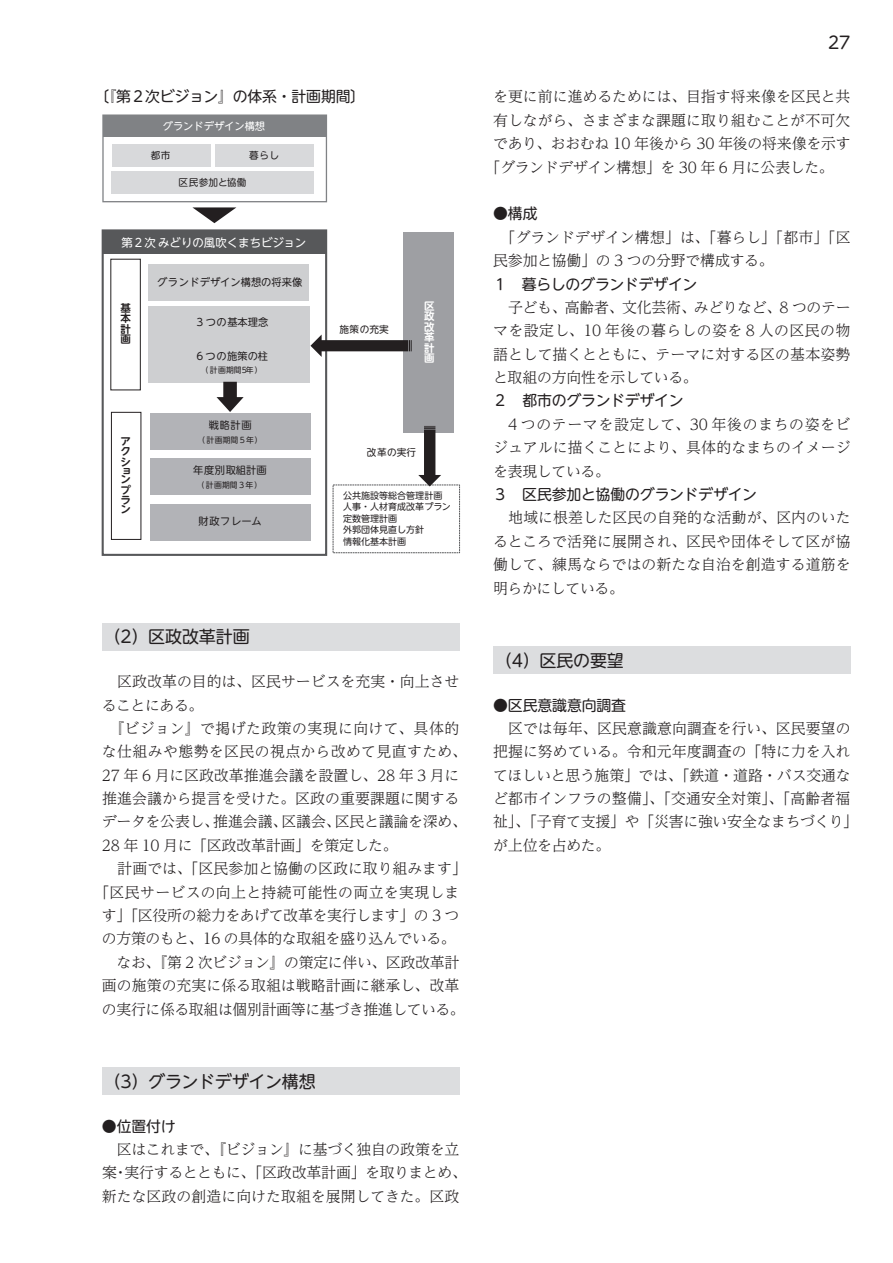
<style>
.page{position:relative;width:893px;height:1263px;background:#fff}
.page>*{position:absolute;margin:0;border:0;box-sizing:border-box;transform-origin:0 0}
.新まるM_16Q{font:16.95px "UD Shin M Go Pro";letter-spacing:-.005em;color:#231f20}
.本文{font:300 14.85px/23.4px "UD Reimin Pr 6 N";letter-spacing:-.005em;color:#231f20}
.新まるM_14Q{font:14.85px "UD Shin M Go Pro";letter-spacing:-.01em;color:#231f20}
.t1{font:11.55px "UD Shin M Go Pro";color:#fff}
.t2{font:700 10.5px/10.5px "UD Shin M Go Pro De";color:#231f20;text-align:justify}
.t3{font:700 10.5px/10.5px "UD Shin M Go Pro De";color:#fff;text-align:justify}
.t4{font:10.35px "UD Shin M Go Pro";color:#231f20}
.t5{font:10.35px "UD Shin M Go Pro";letter-spacing:.03em;color:#231f20}
.t6{font:10.35px "UD Shin M Go Pro";color:#fff}
.t7{font:9.75px "UD Shin M Go Pro";letter-spacing:.06em;color:#231f20}
.t8{font:9.75px "UD Shin M Go Pro";color:#231f20}
.t9{font:9.15px/11.6px "UD Shin M Go Pro";color:#231f20}
.t10{font:7.8px "UD Shin M Go Pro";color:#231f20}
</style>
<div class="page">
<div style="left:102px;top:623px;width:357px;height:28px;background:#dcdddf"></div>
<div style="left:102px;top:1067px;width:357px;height:28px;background:#dcdddf"></div>
<svg style="left:192px;top:207px;width:44px;height:16px"></svg>
<div style="left:102px;top:114px;width:225px;height:88px;border:1px solid #808285"></div>
<div style="left:103px;top:115px;width:224px;height:22px;background:#808285"></div>
<div style="left:215px;top:144px;width:99px;height:22px;background:#d8d9db"></div>
<div style="left:112px;top:144px;width:98px;height:22px;background:#d8d9db"></div>
<div style="left:112px;top:171px;width:202px;height:23px;background:#d8d9db"></div>
<div style="left:102px;top:229px;width:225px;height:327px;border:2px solid #57585a"></div>
<div style="left:103px;top:230px;width:223px;height:24px;background:#57585a"></div>
<div style="left:403px;top:232px;width:51px;height:201px;background:#9e9fa3"></div>
<div style="left:111px;top:412px;width:30px;height:128px;border:1px solid #231f20"></div>
<div style="left:150px;top:413px;width:160px;height:37px;background:#b2b3b7"></div>
<div style="left:150px;top:459px;width:160px;height:36px;background:#b2b3b7"></div>
<div style="left:150px;top:504px;width:160px;height:36px;background:#b2b3b7"></div>
<div style="left:111px;top:259px;width:30px;height:131px;border:1px solid #231f20"></div>
<div style="left:148px;top:264px;width:161px;height:37px;background:#cecfd1"></div>
<div style="left:148px;top:307px;width:161px;height:76px;background:#cecfd1"></div>
<svg style="left:310px;top:335px;width:102px;height:22px"></svg>
<svg style="left:418px;top:426px;width:23px;height:60px"></svg>
<svg style="left:217px;top:382px;width:27px;height:30px"></svg>
<div style="left:493px;top:646px;width:357px;height:28px;background:#dcdddf"></div>
<p class="新まるM_14Q" style="left:94px;top:85px;width:272px">〔『第２次ビジョン』の体系・計画期間〕</p>
<p class="t6" style="left:163px;top:117px;width:104px">グランドデザイン構想</p>
<p class="t7" style="left:151px;top:147px;width:21px">都市</p>
<p class="t7" style="left:249px;top:147px;width:32px">暮らし</p>
<p class="t8" style="left:178px;top:174px;width:70px">区民参加と協働</p>
<p class="t1" style="left:121px;top:233px;width:186px">第２次みどりの風吹くまちビジョン</p>
<p class="t4" style="left:157px;top:274px;width:147px">グランドデザイン構想の将来像</p>
<p class="t2" style="left:121px;top:302px;width:12px">基本計画</p>
<p class="t3" style="left:424px;top:300px;width:12px">区政改革計画</p>
<p class="t5" style="left:195px;top:314px;width:75px">３つの基本理念</p>
<p class="t7" style="left:339px;top:322px;width:51px">施策の充実</p>
<p class="t5" style="left:195px;top:347px;width:75px">６つの施策の柱</p>
<p class="t10" style="left:201px;top:363px;width:63px">（計画期間5年）</p>
<p class="t2" style="left:121px;top:436px;width:11px">アクシ</p>
<p class="t2" style="left:121px;top:466px;width:11px;line-height:8.6px">ョン</p>
<p class="t2" style="left:121px;top:484px;width:12px;line-height:9.9px">プラン</p>
<p class="t4" style="left:209px;top:417px;width:44px">戦略計画</p>
<p class="t10" style="left:197px;top:434px;width:67px">（計画期間５年）</p>
<p class="t5" style="left:193px;top:461px;width:75px">年度別取組計画</p>
<p class="t10" style="left:197px;top:478px;width:67px">（計画期間３年）</p>
<p class="t4" style="left:199px;top:513px;width:65px">財政フレーム</p>
<p class="t7" style="left:367px;top:445px;width:51px">改革の実行</p>
<p class="t9" style="left:343px;top:489px;width:109px">公共施設等総合管理計画人事・人材育成改革プラン定数管理計画<br>外郭団体見直し方針<br>情報化基本計画</p>
<p class="新まるM_16Q" style="left:104px;top:623px;width:147px">（2）区政改革計画</p>
<p class="本文" style="left:102px;top:669px;width:359px">　区政改革の目的は、区民サービスを充実・向上させることにある。</p>
<p class="本文" style="left:102px;top:716px;width:367px">　『ビジョン』で掲げた政策の実現に向けて、具体的な仕組みや態勢を区民の視点から改めて見直すため、<br>27 年 6 月に区政改革推進会議を設置し、28 年 3 月に推進会議から提言を受けた。区政の重要課題に関するデータを公表し、推進会議、区議会、区民と議論を深め、<br>28 年 10 月に「区政改革計画」を策定した。</p>
<p class="本文" style="left:94px;top:856px;width:374px;text-align:center">　計画では、「区民参加と協働の区政に取り組みます」「区民サービスの向上と持続可能性の両立を実現します」「区役所の総力をあげて改革を実行します」の 3 つの方策のもと、16 の具体的な取組を盛り込んでいる。</p>
<p class="本文" style="left:102px;top:950px;width:364px">　なお、『第 2 次ビジョン』の策定に伴い、区政改革計画の施策の充実に係る取組は戦略計画に継承し、改革の実行に係る取組は個別計画等に基づき推進している。</p>
<p class="新まるM_16Q" style="left:104px;top:1067px;width:213px">（3）グランドデザイン構想</p>
<p class="新まるM_14Q" style="left:102px;top:1114px;width:75px">●位置付け</p>
<p class="本文" style="left:102px;top:1137px;width:366px">　区はこれまで、『ビジョン』に基づく独自の政策を立案・実行するとともに、「区政改革計画」を取りまとめ、新たな区政の創造に向けた取組を展開してきた。区政</p>
<p class="新まるM_16Q" style="left:828px;top:29px;width:24px">27</p>
<p class="本文" style="left:493px;top:85px;width:359px">を更に前に進めるためには、目指す将来像を区民と共</p>
<p class="本文" style="left:493px;top:108px;width:359px">有しながら、さまざまな課題に取り組むことが不可欠</p>
<p class="本文" style="left:493px;top:131px;width:359px">であり、おおむね 10 年後から 30 年後の将来像を示す</p>
<p class="本文" style="left:486px;top:155px;width:350px">「グランドデザイン構想」を 30 年 6 月に公表した。</p>
<p class="新まるM_14Q" style="left:493px;top:202px;width:46px">●構成</p>
<p class="本文" style="left:493px;top:225px;width:359px">　「グランドデザイン構想」は、「暮らし」「都市」「区民参加と協働」の 3 つの分野で構成する。</p>
<p class="新まるM_14Q" style="left:493px;top:272px;width:206px">１　暮らしのグランドデザイン</p>
<p class="本文" style="left:493px;top:295px;width:359px;text-align:justify">　子ども、高齢者、文化芸術、みどりなど、8 つのテーマを設定し、10 年後の暮らしの姿を 8 人の区民の物語として描くとともに、テーマに対する区の基本姿勢と取組の方向性を示している。</p>
<p class="新まるM_14Q" style="left:493px;top:389px;width:192px">２　都市のグランドデザイン</p>
<p class="本文" style="left:493px;top:412px;width:359px;text-align:justify">　4 つのテーマを設定して、30 年後のまちの姿をビジュアルに描くことにより、具体的なまちのイメージを表現している。</p>
<p class="新まるM_14Q" style="left:493px;top:482px;width:266px">３　区民参加と協働のグランドデザイン</p>
<p class="本文" style="left:493px;top:505px;width:359px;text-align:justify">　地域に根差した区民の自発的な活動が、区内のいたるところで活発に展開され、区民や団体そして区が協働して、練馬ならではの新たな自治を創造する道筋を明らかにしている。</p>
<p class="新まるM_16Q" style="left:495px;top:646px;width:130px">（4）区民の要望</p>
<p class="新まるM_14Q" style="left:493px;top:693px;width:134px">●区民意識意向調査</p>
<p class="本文" style="left:493px;top:716px;width:367px">　区では毎年、区民意識意向調査を行い、区民要望の把握に努めている。令和元年度調査の「特に力を入れてほしいと思う施策」では、「鉄道・道路・バス交通など都市インフラの整備」、「交通安全対策」、「高齢者福祉」、「子育て支援」や「災害に強い安全なまちづくり」が上位を占めた。</p>
</div>
